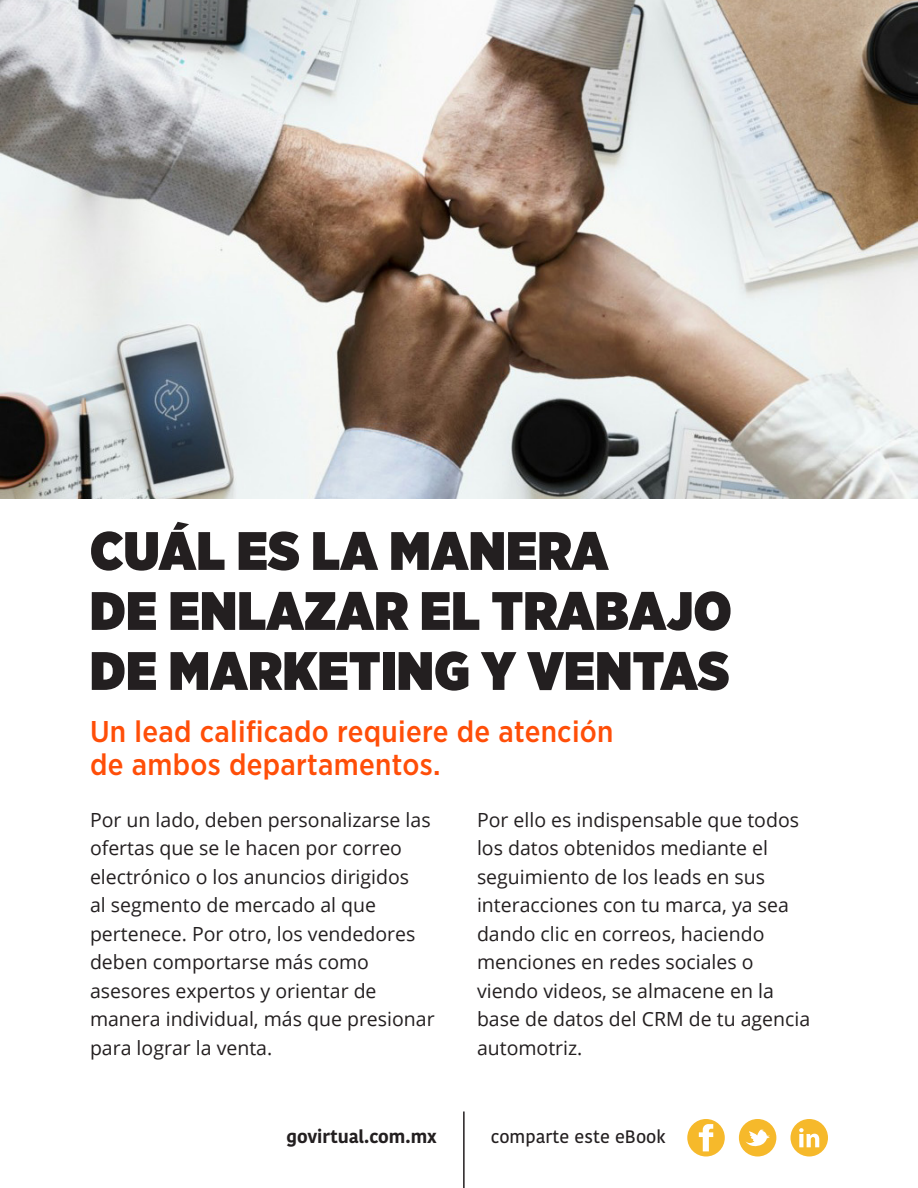
<style>
.page{position:relative;width:918px;height:1188px;background:#fff}
.page>*{position:absolute;margin:0;border:0;box-sizing:border-box;transform-origin:0 0}
._1_titulo{font:900 54px "Gotham Narrow";letter-spacing:.01em;color:#231f20}
._2_sumario{font:500 30px/33px "Gotham Narrow";letter-spacing:.01em;color:#ff4e08}
._3_0Texto{font:19.5px/28.5px "Open Sans";color:#231f20}
.t1{font:500 18px "Kohinoor Devanagari";color:#231f20}
.t2{font:700 18px "Kohinoor Devanagari";color:#231f20}
</style>
<div class="page">
<svg style="left:687px;top:1119px;width:38px;height:37px"></svg>
<svg style="left:739px;top:1119px;width:37px;height:37px"></svg>
<svg style="left:790px;top:1119px;width:38px;height:37px"></svg>
<hr style="left:463px;top:1112px;width:2px;height:76px;background:#231f20">
<img style="left:0;top:0;width:918px;height:499px">
<p class="_1_titulo" style="left:90px;top:514px;width:520px">CUÁL ES LA MANERA</p>
<p class="_1_titulo" style="left:90px;top:574px;width:643px">DE ENLAZAR EL TRABAJO</p>
<p class="_1_titulo" style="left:90px;top:634px;width:641px">DE MARKETING Y VENTAS</p>
<p class="_2_sumario" style="left:90px;top:715px;width:525px">Un lead calificado requiere de atención de ambos departamentos.</p>
<p class="_3_0Texto" style="left:90px;top:805px;width:346px">Por un lado, deben personalizarse las ofertas que se le hacen por correo electrónico o los anuncios dirigidos<br>al segmento de mercado al que pertenece. Por otro, los vendedores deben comportarse más como asesores expertos y orientar de manera individual, más que presionar para lograr la venta.</p>
<p class="_3_0Texto" style="left:477px;top:805px;width:335px">Por ello es indispensable que todos los datos obtenidos mediante el seguimiento de los leads en sus interacciones con tu marca, ya sea dando clic en correos, haciendo menciones en redes sociales o viendo videos, se almacene en la base de datos del CRM de tu agencia automotriz.</p>
<p class="t2" style="left:286px;top:1121px;width:152px">govirtual.com.mx</p>
<p class="t1" style="left:491px;top:1126px;width:177px">comparte este eBook</p>
</div>
